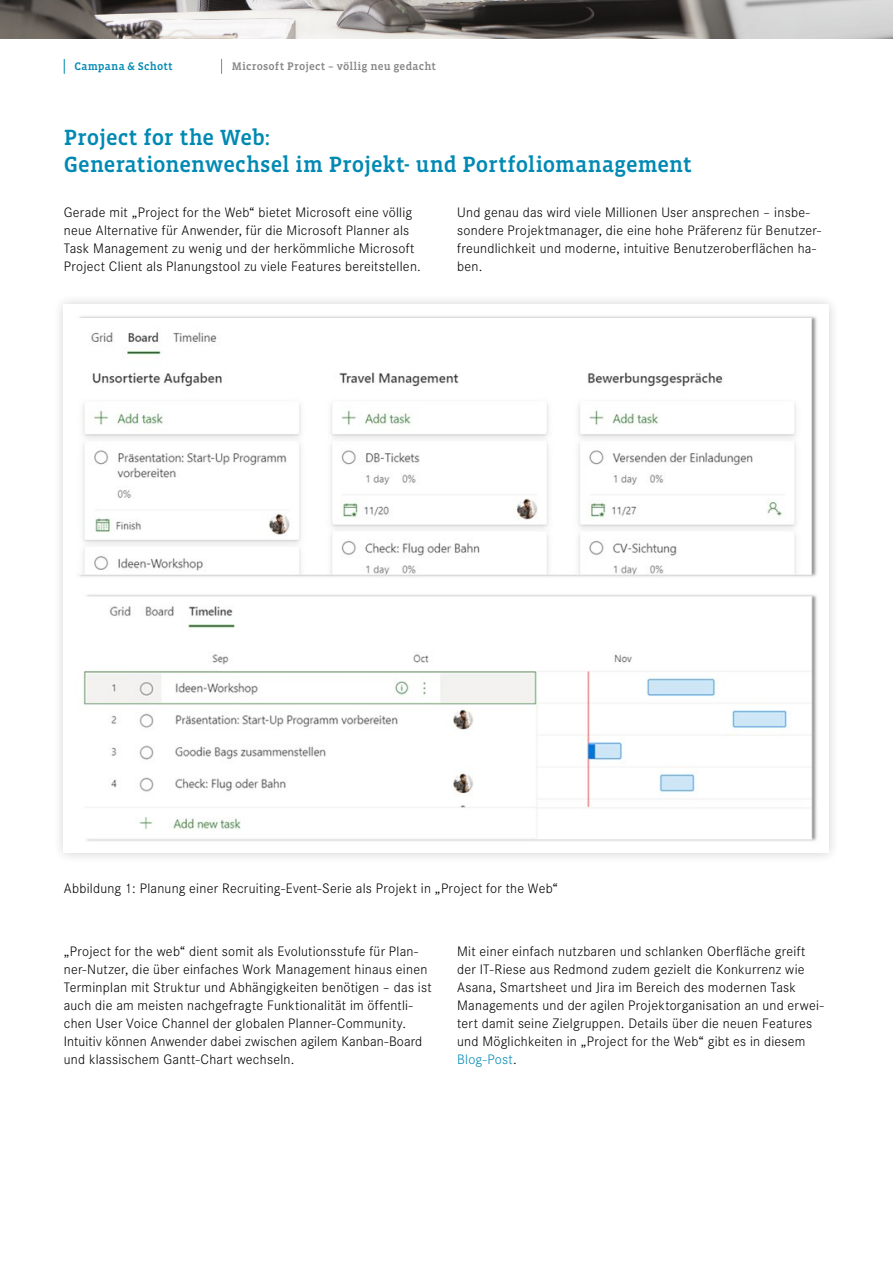
<style>
.page{position:relative;width:893px;height:1263px;background:#fff}
.page>*{position:absolute;margin:0;border:0;box-sizing:border-box;transform-origin:0 0}
._03_Headline_VistaSl{font:500 22.5px/27px "Vista Slab OT";letter-spacing:-.005em;color:#0089b3}
._07_Copytext_Corpora{font:300 14.25px/18px "Corporate S";letter-spacing:.015em;color:#000}
._01_Spitzzeile_Vista{font:500 11.25px "Vista Slab OT";letter-spacing:.02em;color:#878787}
._01_Spitzzeile_Vista-2{font:500 11.25px "Vista Slab OT";letter-spacing:.025em;color:#0089b3}
.s1{color:#0089b3}
</style>
<div class="page">
<img style="left:0;top:0;width:893px;height:38px">
<svg style="left:221px;top:59px;width:1px;height:15px"></svg>
<svg style="left:64px;top:59px;width:1px;height:15px"></svg>
<div style="left:52px;top:293px;width:789px;height:571px;background:#f7f7f7"></div>
<div style="left:64px;top:305px;width:765px;height:548px;background:#fff"></div>
<img style="left:78px;top:316px;width:739px;height:525px">
<p class="_01_Spitzzeile_Vista-2" style="left:74px;top:61px;width:100px">Campana &amp; Schott</p>
<p class="_01_Spitzzeile_Vista" style="left:232px;top:61px;width:206px">Microsoft Project – völlig neu gedacht</p>
<p class="_03_Headline_VistaSl" style="left:64px;top:125px;width:630px">Project for the Web:<br>Generationenwechsel im Projekt- und Portfoliomanagement</p>
<p class="_07_Copytext_Corpora" style="left:64px;top:204px;width:359px">Gerade mit „Project for the Web“ bietet Microsoft eine völlig neue Alternative für Anwender, für die Microsoft Planner als Task Management zu wenig und der herkömmliche Microsoft Project Client als Planungstool zu viele Features bereitstellen.</p>
<p class="_07_Copytext_Corpora" style="left:457px;top:204px;width:365px">Und genau das wird viele Millionen User ansprechen – insbe&shy;sondere Projektmanager, die eine hohe Präferenz für Benutzer&shy;freundlichkeit und moderne, intuitive Benutzeroberflächen ha&shy;ben.</p>
<p class="_07_Copytext_Corpora" style="left:64px;top:879px;width:496px">Abbildung 1: Planung einer Recruiting-Event-Serie als Projekt in „Project for the Web“</p>
<p class="_07_Copytext_Corpora" style="left:64px;top:942px;width:369px">„Project for the web“ dient somit als Evolutionsstufe für Plan&shy;ner-Nutzer, die über einfaches Work Management hinaus einen Terminplan mit Struktur und Abhängigkeiten benötigen – das ist auch die am meisten nachgefragte Funktionalität im öffentli&shy;chen User Voice Channel der globalen Planner-Community.<br>Intuitiv können Anwender dabei zwischen agilem Kanban-Board und klassischem Gantt-Chart wechseln.</p>
<p class="_07_Copytext_Corpora" style="left:457px;top:942px;width:368px">Mit einer einfach nutzbaren und schlanken Oberfläche greift der IT-Riese aus Redmond zudem gezielt die Konkurrenz wie Asana, Smartsheet und Jira im Bereich des modernen Task Managements und der agilen Projektorganisation an und erwei&shy;tert damit seine Zielgruppen. Details über die neuen Features und Möglichkeiten in „Project for the Web“ gibt es in diesem <span class="s1">Blog-Post</span>.</p>
</div>
